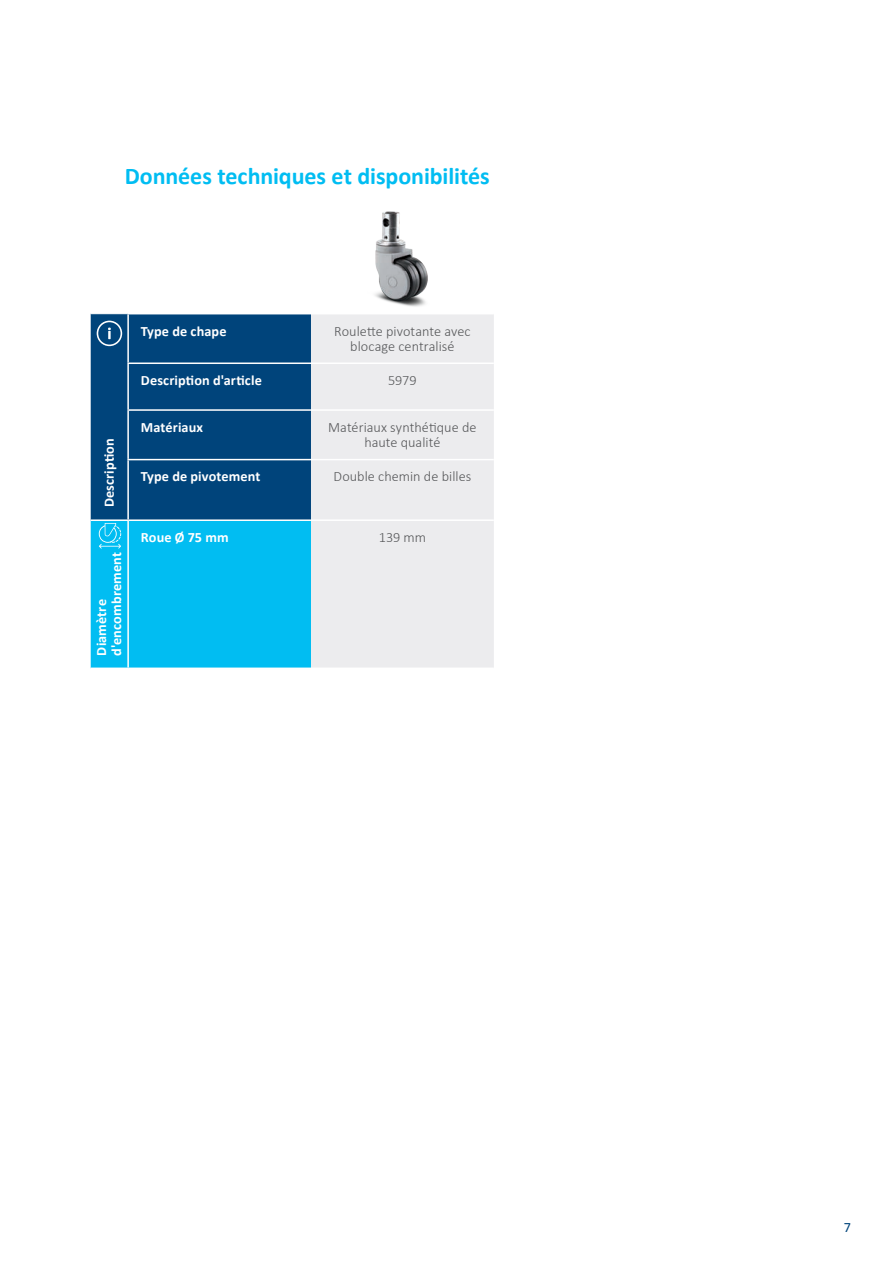
<style>
.page{position:relative;width:893px;height:1263px;background:#fff}
.page>*{position:absolute;margin:0;border:0;box-sizing:border-box;transform-origin:0 0}
.Table_Solution___Hea{font:700 24px "Calibri";letter-spacing:-.005em;color:#01bdf2}
.Table_-_Copytext___C{font:300 14.25px/15px "Calibri";color:#57585a;text-align:center}
.Table_-_Left_Descrip{font:700 14.25px/15px "Calibri";letter-spacing:.01em;color:#fff}
.t1{font:14.25px "Calibri";color:#00447b}
</style>
<div class="page">
<div style="left:91px;top:314px;width:220px;height:205px;background:#00447b"></div>
<div style="left:311px;top:314px;width:183px;height:353px;background:#ececee"></div>
<hr style="left:127px;top:409px;width:184px;height:2px;background:#fff">
<hr style="left:127px;top:459px;width:184px;height:1px;background:#fff">
<hr style="left:127px;top:364px;width:2px;height:45px;background:#fff">
<hr style="left:127px;top:411px;width:2px;height:48px;background:#fff">
<hr style="left:127px;top:460px;width:2px;height:59px;background:#fff">
<hr style="left:311px;top:409px;width:183px;height:2px;background:#fff">
<hr style="left:311px;top:459px;width:183px;height:1px;background:#fff">
<hr style="left:311px;top:519px;width:183px;height:2px;background:#fff">
<hr style="left:311px;top:362px;width:183px;height:2px;background:#fff">
<hr style="left:127px;top:314px;width:2px;height:48px;background:#fff">
<hr style="left:127px;top:362px;width:184px;height:2px;background:#fff">
<img style="left:375px;top:211px;width:53px;height:96px">
<div style="left:91px;top:520px;width:220px;height:148px;background:#01bdf2"></div>
<svg style="left:97px;top:321px;width:25px;height:25px"></svg>
<p class="Table_Solution___Hea" style="left:125px;top:161px;width:367px">Données techniques et disponibilités</p>
<p class="Table_-_Left_Descrip" style="left:102px;top:507px;width:70px;rotate:-90deg">Description</p>
<p class="Table_-_Left_Descrip" style="left:141px;top:323px;width:87px">Type de chape</p>
<p class="Table_-_Copytext___C" style="left:334px;top:323px;width:138px">Roulette pivotante avec blocage centralisé</p>
<p class="Table_-_Left_Descrip" style="left:141px;top:373px;width:123px">Description d'article</p>
<p class="Table_-_Copytext___C" style="left:388px;top:372px;width:30px">5979</p>
<p class="Table_-_Left_Descrip" style="left:141px;top:420px;width:64px">Matériaux</p>
<p class="Table_-_Copytext___C" style="left:328px;top:419px;width:150px">Matériaux synthétique de haute qualité</p>
<p class="Table_-_Left_Descrip" style="left:141px;top:469px;width:121px">Type de pivotement</p>
<p class="Table_-_Copytext___C" style="left:333px;top:468px;width:139px">Double chemin de billes</p>
<p class="Table_-_Left_Descrip" style="left:141px;top:530px;width:89px">Roue Ø 75 mm</p>
<p class="Table_-_Copytext___C" style="left:379px;top:529px;width:49px">139 mm</p>
<p class="Table_-_Left_Descrip" style="left:94px;top:655px;width:105px;rotate:-90deg">Diamètre d'encombrement</p>
<p class="t1" style="left:844px;top:1218px;width:9px">7</p>
</div>
